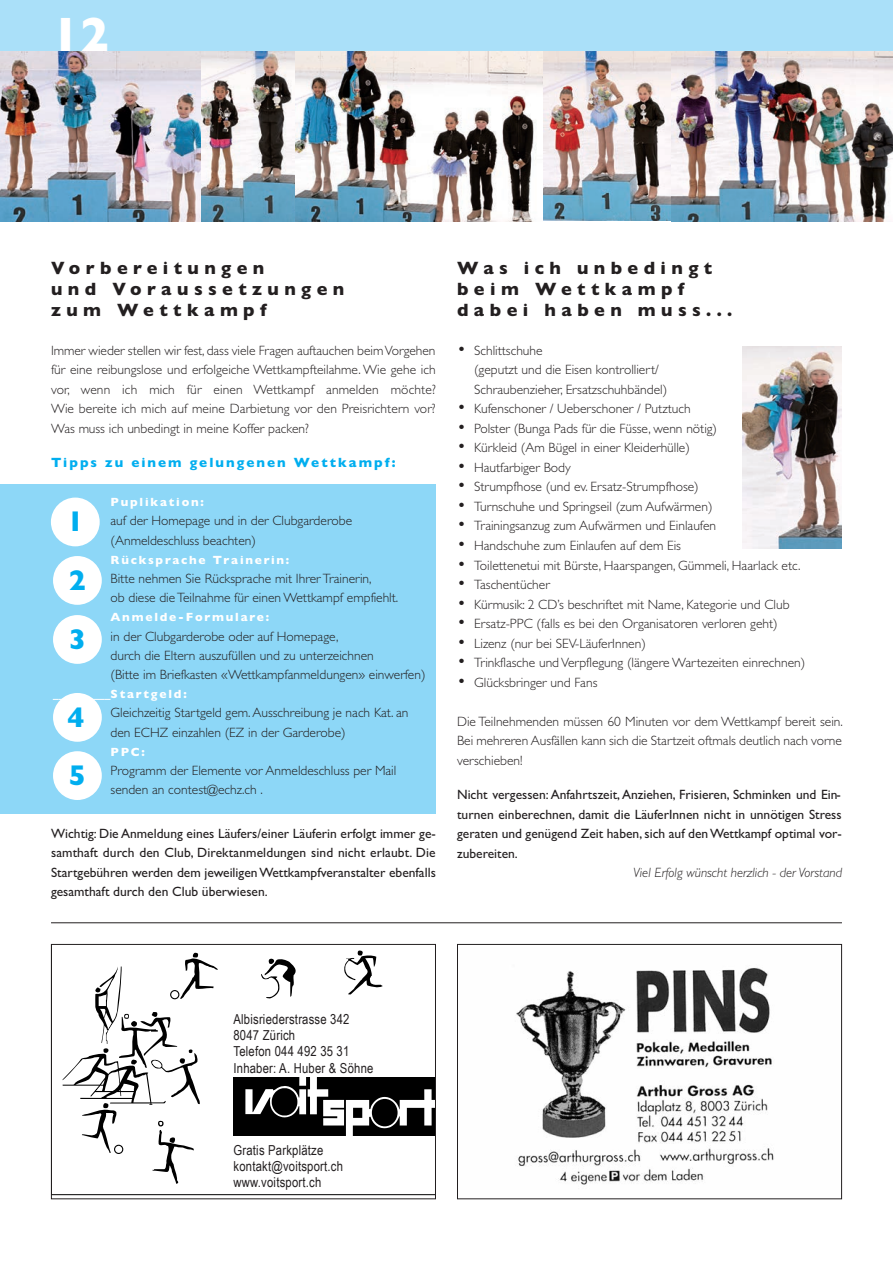
<style>
.page{position:relative;width:893px;height:1263px;background:#fff}
.page>*{position:absolute;margin:0;border:0;box-sizing:border-box;transform-origin:0 0}
.t1{font:700 48.9px "Gill Sans";color:#fff}
.t2{font:700 28.8px "Gill Sans";color:#00aeef}
.t3{font:700 18px/21px "Gill Sans";letter-spacing:.3em;color:#231f20}
.t4{font:13.8px/16.4px "Arial Narrow";letter-spacing:.015em;color:#231f20}
.t5{font:300 13.5px/19.5px "Gill Sans";color:#231f20}
.t6{font:13.5px/19.5px "Gill Sans";color:#231f20;text-align:justify}
.t7{font:italic 300 13.5px "Gill Sans";color:#231f20}
.t8{font:700 13.5px "Gill Sans";letter-spacing:.15em;color:#00aeef}
.t9{font:700 12px "Gill Sans";letter-spacing:.15em;color:#fff}
.s1{font-size:18px}
</style>
<div class="page">
<div style="left:0;top:484px;width:436px;height:329px;background:#8dd7f7"></div>
<img style="left:516px;top:967px;width:258px;height:218px">
<div style="left:457px;top:944px;width:385px;height:255px;border:1px solid #231f20"></div>
<svg style="left:53px;top:952px;width:381px;height:243px"></svg>
<svg style="left:261px;top:958px;width:38px;height:40px"></svg>
<svg style="left:344px;top:950px;width:39px;height:44px"></svg>
<svg style="left:63px;top:953px;width:155px;height:231px"></svg>
<svg style="left:233px;top:1013px;width:201px;height:123px"></svg>
<div style="left:228px;top:1140px;width:117px;height:51px;background:#fff"></div>
<div style="left:228px;top:1008px;width:148px;height:68px;background:#fff"></div>
<div style="left:51px;top:944px;width:385px;height:255px;border:1px solid #231f20"></div>
<div style="left:0;top:0;width:893px;height:51px;background:#aae0f9"></div>
<svg style="left:53px;top:699px;width:58px;height:1px"></svg>
<div style="left:51px;top:498px;width:49px;height:48px;background:#fff;border-radius:50%"></div>
<div style="left:53px;top:751px;width:49px;height:49px;background:#fff;border-radius:50%"></div>
<div style="left:53px;top:693px;width:49px;height:49px;background:#fff;border-radius:50%"></div>
<div style="left:53px;top:615px;width:49px;height:49px;background:#fff;border-radius:50%"></div>
<div style="left:53px;top:556px;width:49px;height:49px;background:#fff;border-radius:50%"></div>
<hr style="left:51px;top:922px;width:791px;height:1px;background:#231f20">
<img style="left:200px;top:51px;width:95px;height:170px">
<img style="left:295px;top:51px;width:248px;height:170px">
<img style="left:543px;top:51px;width:129px;height:170px">
<img style="left:672px;top:51px;width:221px;height:170px">
<img style="left:0;top:51px;width:200px;height:170px">
<img style="left:742px;top:347px;width:100px;height:202px">
<h1 class="t1" style="left:51px;top:5px;width:60px">12</h1>
<h3 class="t3" style="left:51px;top:257px;width:295px">Vorbereitungen<br>und Voraussetzungen zum Wettkampf</h3>
<p class="t5" style="left:51px;top:341px;width:386px;text-align:justify">Immer wieder stellen wir fest, dass viele Fragen auftauchen beim Vorgehen für eine reibungslose und erfolgeiche Wettkampfteilahme. Wie gehe ich vor, wenn ich mich für einen Wettkampf anmelden möchte?<br>Wie bereite ich mich auf meine Darbietung vor den Preisrichtern vor?<br>Was muss ich unbedingt in meine Koffer packen?</p>
<p class="t8" style="left:51px;top:455px;width:346px">Tipps zu einem gelungenen Wettkampf:</p>
<p class="t9" style="left:111px;top:495px;width:95px">Puplikation:</p>
<p class="t5" style="left:111px;top:511px;width:243px">auf der Homepage und in der Clubgarderobe (Anmeldeschluss beachten)</p>
<p class="t9" style="left:110px;top:553px;width:180px">Rücksprache Trainerin:</p>
<p class="t5" style="left:111px;top:569px;width:289px">Bitte nehmen Sie Rücksprache mit Ihrer Trainerin,<br>ob diese die Teilnahme für einen Wettkampf empfiehlt.</p>
<p class="t9" style="left:110px;top:610px;width:160px">Anmelde-Formulare:</p>
<p class="t5" style="left:111px;top:626px;width:316px">in der Clubgarderobe oder auf Homepage,<br>durch die Eltern auszufüllen und zu unterzeichnen<br>(Bitte im Briefkasten «Wettkampfanmeldungen» einwerfen)</p>
<p class="t9" style="left:111px;top:687px;width:78px">Startgeld:</p>
<p class="t5" style="left:111px;top:703px;width:299px">Gleichzeitig Startgeld gem. Ausschreibung je nach Kat. an den ECHZ einzahlen (EZ in der Garderobe)</p>
<p class="t9" style="left:110px;top:745px;width:36px">PPC:</p>
<p class="t5" style="left:111px;top:761px;width:287px">Programm der Elemente vor Anmeldeschluss per Mail senden an contest@echz.ch .</p>
<p class="t6" style="left:51px;top:823px;width:386px">Wichtig: Die Anmeldung eines Läufers/einer Läuferin erfolgt immer ge&shy;samthaft durch den Club, Direktanmeldungen sind nicht erlaubt. Die Startgebühren werden dem jeweiligen Wettkampfveranstalter ebenfalls gesamthaft durch den Club überwiesen.</p>
<h2 class="t2" style="left:67px;top:504px;width:19px">1</h2>
<h2 class="t2" style="left:69px;top:563px;width:19px">2</h2>
<h2 class="t2" style="left:69px;top:622px;width:19px">3</h2>
<h2 class="t2" style="left:67px;top:700px;width:19px">4</h2>
<h2 class="t2" style="left:69px;top:758px;width:19px">5</h2>
<h3 class="t3" style="left:457px;top:257px;width:277px">Was ich unbedingt beim Wettkampf dabei haben muss...</h3>
<p class="t5" style="left:474px;top:341px;width:195px;text-indent:-17px"><span class="s1">•</span> Schlittschuhe<br>(geputzt und die Eisen kontrolliert/<br>Schraubenzieher, Ersatzschuhbändel)</p>
<p class="t5" style="left:457px;top:399px;width:235px"><span class="s1">•</span> Kufenschoner / Ueberschoner / Putztuch</p>
<p class="t5" style="left:457px;top:419px;width:261px"><span class="s1">•</span> Polster (Bunga Pads für die Füsse, wenn nötig)</p>
<p class="t5" style="left:457px;top:438px;width:234px"><span class="s1">•</span> Kürkleid (Am Bügel in einer Kleiderhülle)</p>
<p class="t5" style="left:457px;top:458px;width:115px"><span class="s1">•</span> Hautfarbiger Body</p>
<p class="t5" style="left:457px;top:477px;width:243px"><span class="s1">•</span> Strumpfhose (und ev. Ersatz-Strumpfhose)</p>
<p class="t5" style="left:457px;top:497px;width:257px"><span class="s1">•</span> Turnschuhe und Springseil (zum Aufwärmen)</p>
<p class="t5" style="left:457px;top:516px;width:260px"><span class="s1">•</span> Trainingsanzug zum Aufwärmen und Einlaufen</p>
<p class="t5" style="left:457px;top:536px;width:225px"><span class="s1">•</span> Handschuhe zum Einlaufen auf dem Eis</p>
<p class="t5" style="left:457px;top:555px;width:345px"><span class="s1">•</span> Toilettenetui mit Bürste, Haarspangen, Gümmeli, Haarlack etc.</p>
<p class="t5" style="left:457px;top:575px;width:94px"><span class="s1">•</span> Taschentücher</p>
<p class="t5" style="left:457px;top:594px;width:334px"><span class="s1">•</span> Kürmusik: 2 CD’s beschriftet mit Name, Kategorie und Club</p>
<p class="t5" style="left:457px;top:614px;width:322px"><span class="s1">•</span> Ersatz-PPC (falls es bei den Organisatoren verloren geht)</p>
<p class="t5" style="left:457px;top:633px;width:190px"><span class="s1">•</span> Lizenz (nur bei SEV-LäuferInnen)</p>
<p class="t5" style="left:457px;top:653px;width:350px"><span class="s1">•</span> Trinkflasche und Verpflegung (längere Wartezeiten einrechnen)</p>
<p class="t5" style="left:457px;top:672px;width:142px"><span class="s1">•</span> Glücksbringer und Fans</p>
<p class="t5" style="left:457px;top:711px;width:387px;text-align:justify">Die Teilnehmenden müssen 60 Minuten vor dem Wettkampf bereit sein.<br>Bei mehreren Ausfällen kann sich die Startzeit oftmals deutlich nach vorne verschieben!</p>
<p class="t6" style="left:457px;top:785px;width:386px">Nicht vergessen: Anfahrtszeit, Anziehen, Frisieren, Schminken und Ein&shy;turnen einberechnen, damit die LäuferInnen nicht in unnötigen Stress geraten und genügend Zeit haben, sich auf den Wettkampf optimal vor&shy;zubereiten.</p>
<p class="t7" style="left:633px;top:864px;width:210px">Viel Erfolg wünscht herzlich - der Vorstand</p>
<p class="t4" style="left:233px;top:1010px;width:141px">Albisriederstrasse 342<br>8047 Zürich<br>Telefon 044 492 35 31<br>Inhaber: A. Huber &amp; Söhne</p>
<p class="t4" style="left:233px;top:1141px;width:111px">Gratis Parkplätze kontakt@voitsport.ch www.voitsport.ch</p>
</div>
